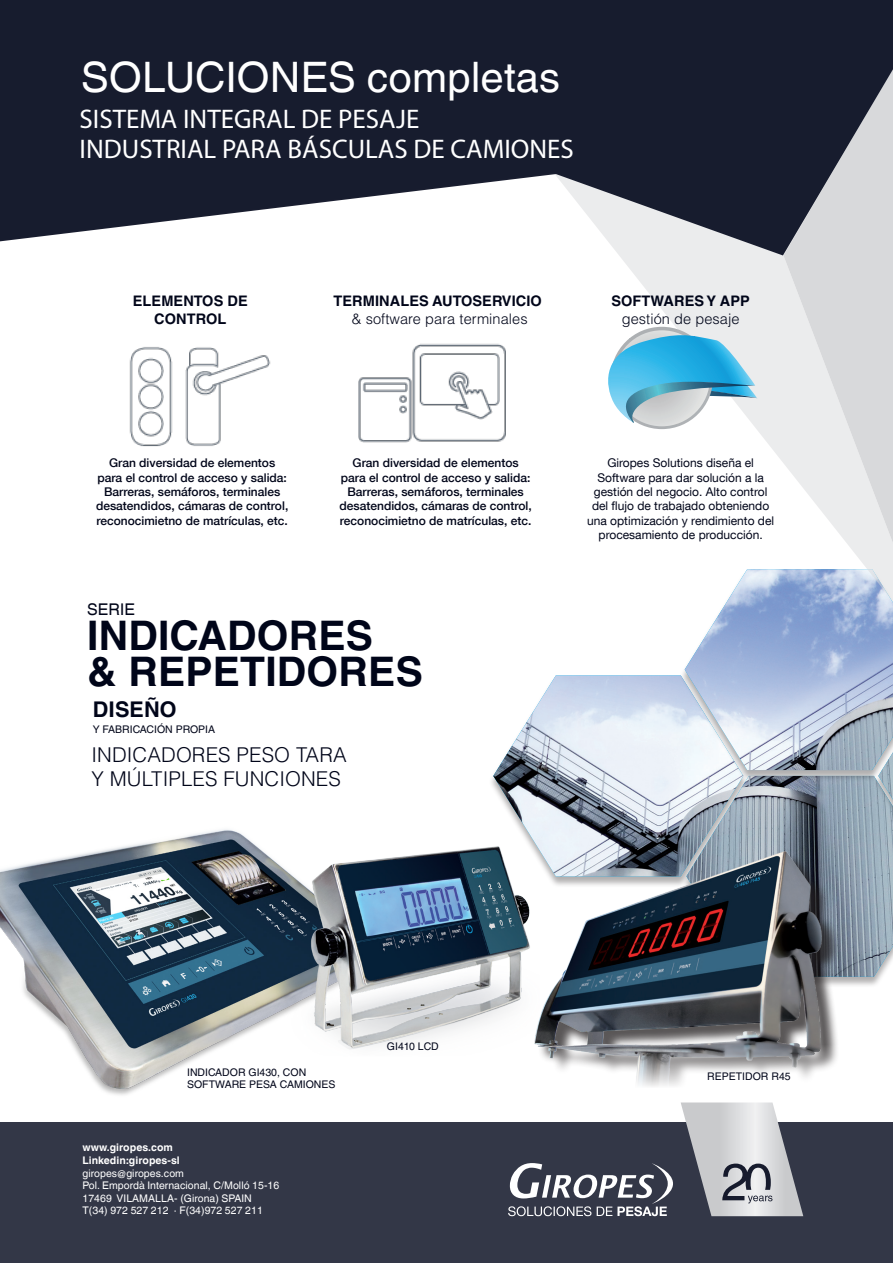
<style>
.page{position:relative;width:893px;height:1263px;background:#fff}
.page>*{position:absolute;margin:0;border:0;box-sizing:border-box;transform-origin:0 0}
.títols_ok{font:42px "Helvetica World";letter-spacing:.005em;color:#fff}
.títols_ok-2{font:700 40.8px "Helvetica LT Std";letter-spacing:.005em;color:#000519}
.t1{font:27px "Myriad Pro";color:#fff}
.títols_ok-3{font:700 21.6px "Helvetica World";letter-spacing:.005em;color:#000519}
.títols_ok-4{font:300 20.4px "Helvetica LT Std";letter-spacing:.005em;color:#000519}
.títols_ok-5{font:16.2px "Helvetica World";letter-spacing:.005em;color:#000519}
.títols_ok-6{font:700 14.55px "Helvetica LT Std";letter-spacing:.005em;color:#000519}
.títols_ok-7{font:300 14.55px "Helvetica LT Std";letter-spacing:.005em;color:#000519}
.t2{font:500 12px/14.4px "Helvetica Neue LT Com";color:#000519;text-align:center}
.t3{font:12px/14.4px "Helvetica Neue LT Com";color:#000519;text-align:center}
.títols_ok-8{font:10.5px "Helvetica World";letter-spacing:.005em;color:#fff}
.Text_sense_vinyeta{font:10.5px/12px "Helvetica LT Std";color:#000519}
.títols_ok-9{font:700 10.5px "Helvetica World";letter-spacing:.005em;color:#fff}
</style>
<div class="page">
<img style="left:493px;top:675px;width:188px;height:153px">
<svg style="left:685px;top:770px;width:208px;height:192px;background:#9da9b5"></svg>
<img style="left:685px;top:656px;width:208px;height:114px">
<svg style="left:619px;top:255px;width:274px;height:401px"></svg>
<svg style="left:783px;top:255px;width:110px;height:288px;background:#e3e4e5"></svg>
<svg style="left:0;top:0;width:893px;height:255px;background:#434755"></svg>
<div style="left:0;top:1122px;width:893px;height:141px;background:#333747"></div>
<svg style="left:508px;top:1163px;width:165px;height:53px"></svg>
<svg style="left:682px;top:1107px;width:121px;height:109px"></svg>
<svg style="left:611px;top:327px;width:102px;height:102px"></svg>
<div style="left:614px;top:330px;width:96px;height:96px;background:#dbdddd;border-radius:48px"></div>
<svg style="left:608px;top:335px;width:150px;height:88px"></svg>
<img style="left:358px;top:343px;width:148px;height:100px">
<img style="left:129px;top:347px;width:142px;height:100px">
<img style="left:0;top:829px;width:272px;height:266px">
<div style="left:537px;top:854px;width:303px;height:253px;background:#231f20;opacity:.75"></div>
<img style="left:537px;top:828px;width:353px;height:261px">
<img style="left:272px;top:811px;width:268px;height:245px">
<p class="títols_ok" style="left:81px;top:53px;width:481px">SOLUCIONES completas</p>
<p class="t1" style="left:80px;top:103px;width:341px">SISTEMA INTEGRAL DE PESAJE</p>
<p class="t1" style="left:80px;top:132px;width:496px">INDUSTRIAL PARA BÁSCULAS DE CAMIONES</p>
<p class="títols_ok-6" style="left:133px;top:292px;width:117px">ELEMENTOS DE</p>
<p class="títols_ok-6" style="left:154px;top:309px;width:74px">CONTROL</p>
<p class="títols_ok-6" style="left:334px;top:292px;width:210px">TERMINALES AUTOSERVICIO</p>
<p class="títols_ok-7" style="left:352px;top:309px;width:177px">&amp; software para terminales</p>
<p class="títols_ok-6" style="left:611px;top:292px;width:140px">SOFTWARES Y APP</p>
<p class="títols_ok-7" style="left:622px;top:309px;width:119px">gestión de pesaje</p>
<p class="t2" style="left:96px;top:456px;width:194px">Gran diversidad de elementos para el control de acceso y salida:<br>Barreras, semáforos, terminales desatendidos, cámaras de control, reconocimietno de matrículas, etc.</p>
<p class="t2" style="left:340px;top:456px;width:194px">Gran diversidad de elementos para el control de acceso y salida:<br>Barreras, semáforos, terminales desatendidos, cámaras de control, reconocimietno de matrículas, etc.</p>
<p class="títols_ok-5" style="left:87px;top:600px;width:49px">SERIE</p>
<p class="títols_ok-2" style="left:87px;top:611px;width:288px">INDICADORES</p>
<p class="títols_ok-2" style="left:87px;top:646px;width:337px">&amp; REPETIDORES</p>
<p class="títols_ok-3" style="left:93px;top:696px;width:85px">DISEÑO</p>
<p class="Text_sense_vinyeta" style="left:93px;top:723px;width:124px">Y FABRICACIÓN PROPIA</p>
<p class="títols_ok-4" style="left:91px;top:742px;width:257px">INDICADORES PESO TARA</p>
<p class="títols_ok-4" style="left:91px;top:766px;width:251px">Y MÚLTIPLES FUNCIONES</p>
<p class="t3" style="left:587px;top:455px;width:188px">Giropes Solutions diseña el<br>Software para dar solución a la gestión del negocio. Alto control del flujo de trabajado obteniendo una optimización y rendimiento del procesamiento de producción.</p>
<p class="Text_sense_vinyeta" style="left:187px;top:1066px;width:150px">INDICADOR GI430, CON<br>SOFTWARE PESA CAMIONES</p>
<p class="títols_ok-9" style="left:82px;top:1142px;width:92px">www.giropes.com</p>
<p class="títols_ok-9" style="left:82px;top:1154px;width:99px">Linkedin:giropes-sl</p>
<p class="títols_ok-8" style="left:82px;top:1167px;width:103px">giropes@giropes.com</p>
<p class="títols_ok-8" style="left:82px;top:1179px;width:198px">Pol. Empordà Internacional, C/Molló 15-16</p>
<p class="títols_ok-8" style="left:82px;top:1192px;width:171px">17469 VILAMALLA- (Girona) SPAIN</p>
<p class="títols_ok-8" style="left:82px;top:1205px;width:182px">T(34) 972 527 212 · F(34)972 527 211</p>
<p class="Text_sense_vinyeta" style="left:387px;top:1040px;width:53px">GI410 LCD</p>
<p class="Text_sense_vinyeta" style="left:707px;top:1070px;width:85px">REPETIDOR R45</p>
</div>
